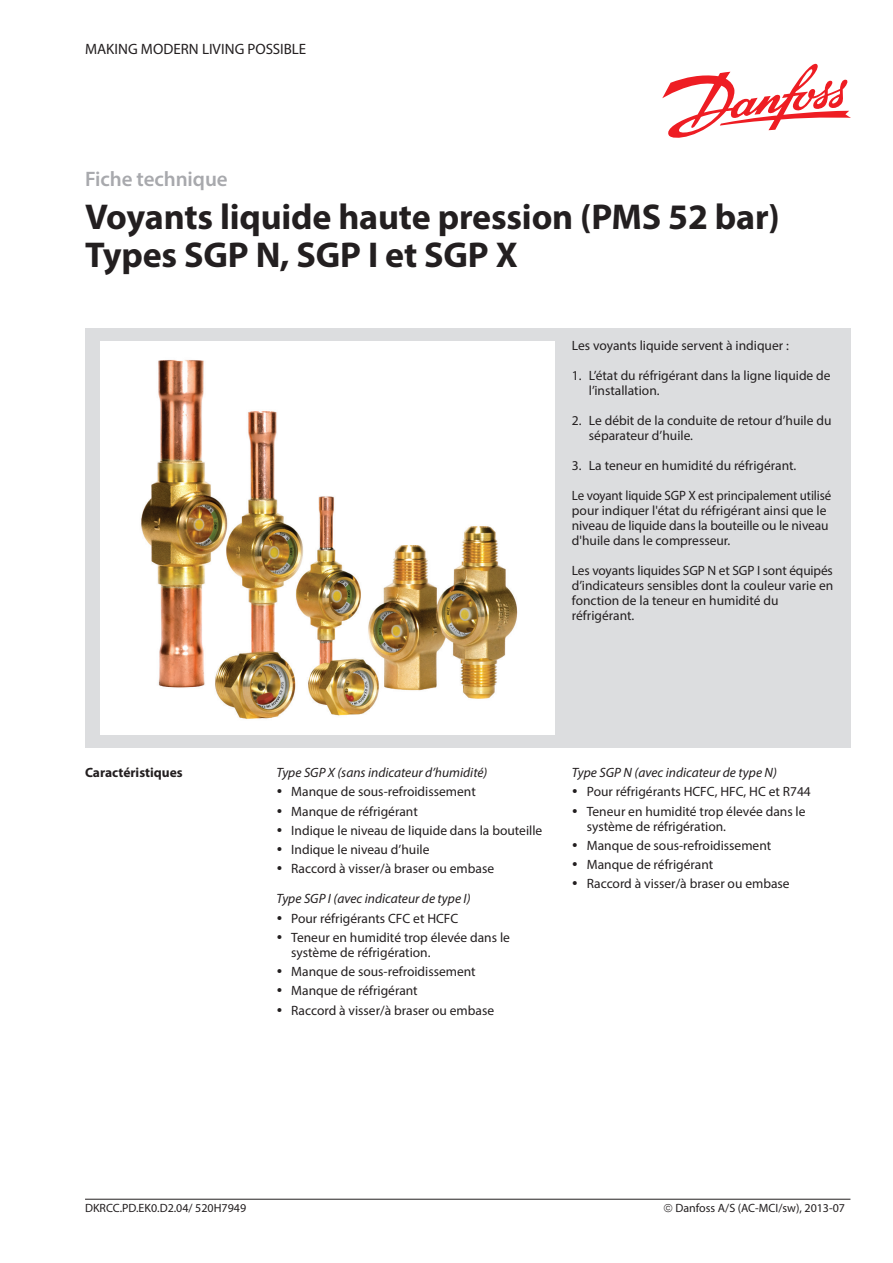
<style>
.page{position:relative;width:893px;height:1263px;background:#fff}
.page>*{position:absolute;margin:0;border:0;box-sizing:border-box;transform-origin:0 0}
.t1{font:700 36px/37.5px "Myriad Pro";letter-spacing:-.005em;color:#231f20}
.t2{font:600 21px "Myriad Pro";letter-spacing:-.005em;color:#a8a9ad}
.t3{font:15px "Myriad Pro";color:#231f20}
.t4{font:13.5px/19.2px "Myriad Pro";color:#231f20}
.t5{font:13.5px/15px "Myriad Pro";color:#231f20;scale:.96 1}
.t6{font:italic 13.5px "Myriad Pro";color:#231f20}
.t7{font:700 13.5px "Myriad Pro";color:#231f20}
.t8{font:12px "Myriad Pro";color:#231f20}
</style>
<div class="page">
<svg style="left:662px;top:63px;width:189px;height:75px"></svg>
<hr style="left:85px;top:1199px;width:765px;height:1px;background:#231f20">
<div style="left:85px;top:328px;width:765px;height:419px;background:#dcdddf"></div>
<img style="left:101px;top:342px;width:454px;height:392px">
<p class="t3" style="left:85px;top:39px;width:223px">MAKING MODERN LIVING POSSIBLE</p>
<h2 class="t2" style="left:85px;top:165px;width:144px">Fiche technique</h2>
<h1 class="t1" style="left:85px;top:197px;width:696px">Voyants liquide haute pression (PMS 52 bar)<br>Types SGP N, SGP I et SGP X</h1>
<p class="t4" style="left:572px;top:336px;width:218px">Les voyants liquide servent à indiquer :</p>
<p class="t4" style="left:589px;top:368px;width:243px;line-height:15px;text-indent:-17px">1. L’état du réfrigérant dans la ligne liquide de l’installation.</p>
<p class="t4" style="left:589px;top:413px;width:244px;line-height:15px;text-indent:-17px">2. Le débit de la conduite de retour d’huile du séparateur d’huile.</p>
<p class="t4" style="left:572px;top:456px;width:226px">3. La teneur en humidité du réfrigérant.</p>
<p class="t5" style="left:572px;top:488px;width:272px">Le voyant liquide SGP X est principalement utilisé pour indiquer l'état du réfrigérant ainsi que le niveau de liquide dans la bouteille ou le niveau d'huile dans le compresseur.</p>
<p class="t4" style="left:572px;top:563px;width:263px;line-height:15px">Les voyants liquides SGP N et SGP I sont équipés d’indicateurs sensibles dont la couleur varie en fonction de la teneur en humidité du réfrigérant.</p>
<p class="t7" style="left:85px;top:764px;width:99px">Caractéristiques</p>
<p class="t6" style="left:276px;top:764px;width:213px">Type SGP X (sans indicateur d’humidité)</p>
<p class="t4" style="left:291px;top:782px;width:253px">Manque de sous-refroidissement<br>Manque de réfrigérant<br>Indique le niveau de liquide dans la bouteille<br>Indique le niveau d’huile<br>Raccord à visser/à braser ou embase</p>
<p class="t6" style="left:276px;top:890px;width:196px">Type SGP I (avec indicateur de type I)</p>
<p class="t4" style="left:291px;top:908px;width:220px">Pour réfrigérants CFC et HCFC<br>Teneur en humidité trop élevée dans le</p>
<p class="t4" style="left:291px;top:942px;width:204px">système de réfrigération.<br>Manque de sous-refroidissement<br>Manque de réfrigérant<br>Raccord à visser/à braser ou embase</p>
<p class="t6" style="left:572px;top:764px;width:206px">Type SGP N (avec indicateur de type N)</p>
<p class="t4" style="left:587px;top:782px;width:226px">Pour réfrigérants HCFC, HFC, HC et R744<br>Teneur en humidité trop élevée dans le</p>
<p class="t4" style="left:587px;top:816px;width:204px">système de réfrigération.<br>Manque de sous-refroidissement<br>Manque de réfrigérant<br>Raccord à visser/à braser ou embase</p>
<p class="t8" style="left:85px;top:1201px;width:163px">DKRCC.PD.EK0.D2.04/ 520H7949</p>
<p class="t8" style="left:675px;top:1201px;width:171px">Danfoss A/S (AC-MCI/sw), 2013-07</p>
</div>
